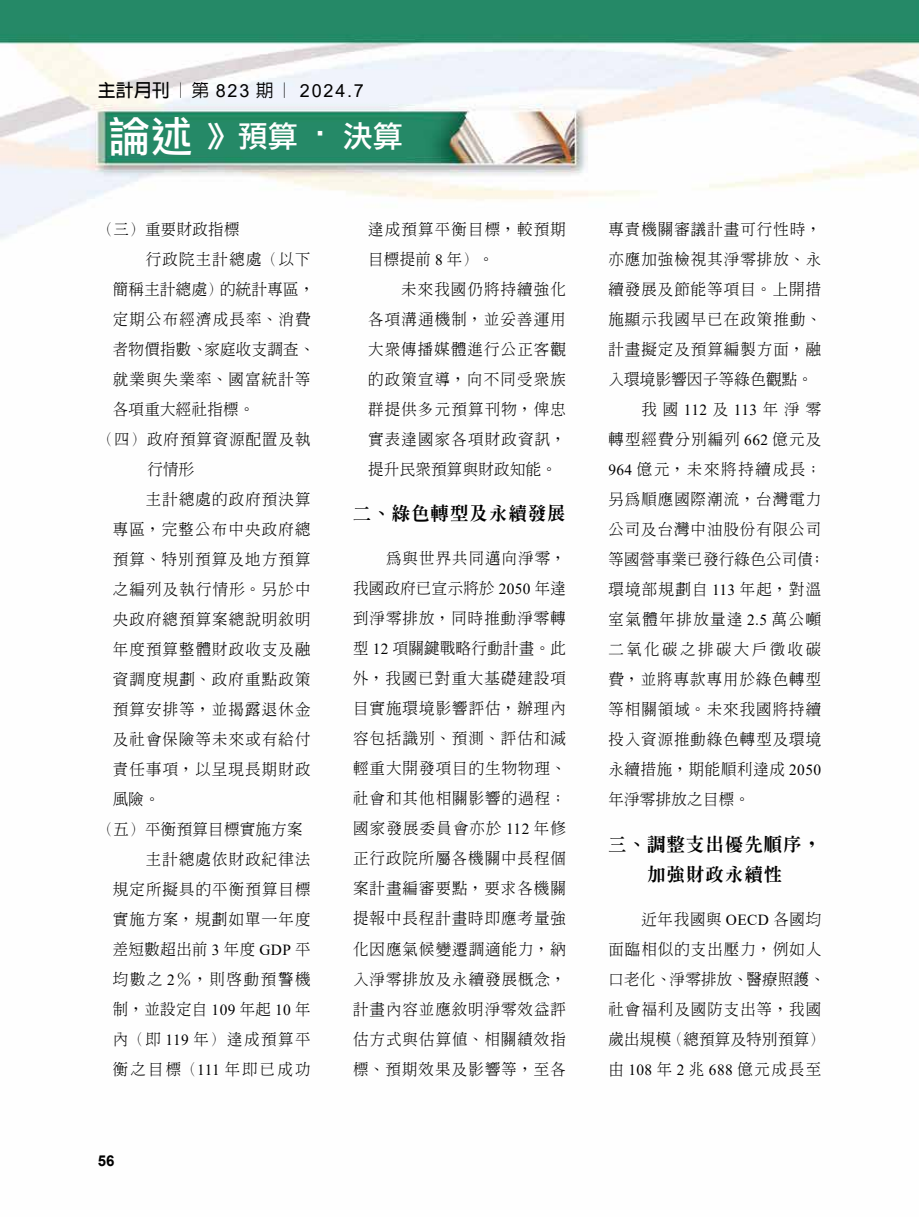
<style>
.page{position:relative;width:919px;height:1217px;background:#fff}
.page>*{position:absolute;margin:0;border:0;box-sizing:border-box;transform-origin:0 0}
.t1{font:30px "DF Li Hei Md WIN BF";color:#fff}
.t2{font:800 18px/30px "Inn Ming";letter-spacing:.08em;color:#000;text-align:center}
.t3{font:18px "Arial";letter-spacing:.1em;color:#000}
.t4{font:300 15.3px/30px "Inn Ming";letter-spacing:.075em;color:#000}
.t5{font:300 15.3px "Inn Ming";letter-spacing:.025em;color:#000}
.t6{font:300 15.3px "Inn Ming";letter-spacing:.115em;color:#000}
.t7{font:300 15.3px "Inn Ming";letter-spacing:.05em;color:#000}
.t8{font:300 15.3px "Inn Ming";letter-spacing:.105em;color:#000}
.t9{font:300 15.3px "Inn Ming";letter-spacing:.03em;color:#000}
.t10{font:300 15.3px "Inn Ming";letter-spacing:.145em;color:#000}
.t11{font:300 15.3px "Inn Ming";letter-spacing:.165em;color:#000}
.t12{font:700 15px "Arial";color:#000}
.s1{font-family:"Lin Gothic";font-weight:700}
.s2{font-family:"Lin Gothic";font-weight:500}
.s3{font-size:42px}
.s4{font-family:"Times New Roman";font-weight:400}
</style>
<div class="page">
<img style="left:0;top:0;width:918px;height:239px">
<p class="t3" style="left:98px;top:78px;width:267px"><span class="s1">主計月刊</span><span class="s2">︱第</span> 823 <span class="s2">期︱</span> 2024.7</p>
<h1 class="t1" style="left:109px;top:121px;width:296px"><span class="s3">論述</span> 》預算 ‧ 決算</h1>
<p class="t4" style="left:98px;top:214px;width:143px">（三）重要財政指標</p>
<p class="t4" style="left:146px;top:244px;width:166px">行政院主計總處（以下</p>
<p class="t5" style="left:113px;top:281px;width:203px">簡稱主計總處）的統計專區，</p>
<p class="t4" style="left:113px;top:304px;width:199px">定期公布經濟成長率、消費</p>
<p class="t5" style="left:113px;top:341px;width:203px">者物價指數、家庭收支調查、</p>
<p class="t4" style="left:113px;top:364px;width:199px">就業與失業率、國富統計等</p>
<p class="t5" style="left:113px;top:401px;width:143px">各項重大經社指標。</p>
<p class="t4" style="left:98px;top:424px;width:214px">（四）政府預算資源配置及執</p>
<p class="t4" style="left:147px;top:454px;width:48px">行情形</p>
<p class="t4" style="left:146px;top:484px;width:166px">主計總處的政府預決算</p>
<p class="t4" style="left:113px;top:514px;width:199px">專區，完整公布中央政府總</p>
<p class="t4" style="left:113px;top:544px;width:199px">預算、特別預算及地方預算</p>
<p class="t4" style="left:113px;top:574px;width:199px">之編列及執行情形。另於中</p>
<p class="t4" style="left:113px;top:604px;width:199px">央政府總預算案總說明敘明</p>
<p class="t4" style="left:113px;top:634px;width:199px">年度預算整體財政收支及融</p>
<p class="t4" style="left:113px;top:664px;width:199px">資調度規劃、政府重點政策</p>
<p class="t4" style="left:113px;top:694px;width:199px">預算安排等，並揭露退休金</p>
<p class="t4" style="left:113px;top:724px;width:199px">及社會保險等未來或有給付</p>
<p class="t4" style="left:113px;top:754px;width:199px">責任事項，以呈現長期財政</p>
<p class="t4" style="left:113px;top:784px;width:48px">風險。</p>
<p class="t5" style="left:98px;top:821px;width:206px">（五）平衡預算目標實施方案</p>
<p class="t4" style="left:146px;top:844px;width:166px">主計總處依財政紀律法</p>
<p class="t4" style="left:113px;top:874px;width:199px">規定所擬具的平衡預算目標</p>
<p class="t4" style="left:113px;top:904px;width:199px">實施方案，規劃如單一年度</p>
<p class="t9" style="left:113px;top:941px;width:199px">差短數超出前 <span class="s4">3</span> 年度 <span class="s4">GDP</span> 平</p>
<p class="t6" style="left:113px;top:971px;width:199px">均數之 <span class="s4">2</span>％，則啟動預警機</p>
<p class="t4" style="left:113px;top:994px;width:199px">制，並設定自 <span class="s4">109</span> 年起 <span class="s4">10</span> 年</p>
<p class="t4" style="left:113px;top:1024px;width:199px">內（即 <span class="s4">119</span> 年）達成預算平</p>
<p class="t10" style="left:113px;top:1061px;width:199px">衡之目標（<span class="s4">111</span> 年即已成功</p>
<p class="t12" style="left:98px;top:1149px;width:18px">56</p>
<p class="t4" style="left:368px;top:214px;width:199px">達成預算平衡目標，較預期目標提前 <span class="s4">8</span> 年）。</p>
<p class="t4" style="left:368px;top:274px;width:199px;text-align:justify;text-indent:33px">未來我國仍將持續強化各項溝通機制，並妥善運用大眾傳播媒體進行公正客觀的政策宣導，向不同受眾族群提供多元預算刊物，俾忠實表達國家各項財政資訊，提升民眾預算與財政知能。</p>
<p class="t2" style="left:353px;top:498px;width:214px">二、綠色轉型及永續發展</p>
<p class="t4" style="left:353px;top:543px;width:214px;text-align:justify;text-indent:33px">為與世界共同邁向淨零，我國政府已宣示將於 <span class="s4">2050</span> 年達到淨零排放，同時推動淨零轉型 <span class="s4">12</span> 項關鍵戰略行動計畫。此外，我國已對重大基礎建設項目實施環境影響評估，辦理內容包括識別、預測、評估和減輕重大開發項目的生物物理、社會和其他相關影響的過程；國家發展委員會亦於 <span class="s4">112</span> 年修正行政院所屬各機關中長程個案計畫編審要點，要求各機關提報中長程計畫時即應考量強化因應氣候變遷調適能力，納入淨零排放及永續發展概念，計畫內容並應敘明淨零效益評估方式與估算值、相關績效指標、預期效果及影響等，至各</p>
<p class="t4" style="left:608px;top:214px;width:214px">專責機關審議計畫可行性時，</p>
<p class="t4" style="left:608px;top:244px;width:214px">亦應加強檢視其淨零排放、永</p>
<p class="t4" style="left:608px;top:274px;width:214px">續發展及節能等項目。上開措</p>
<p class="t4" style="left:608px;top:304px;width:214px">施顯示我國早已在政策推動、</p>
<p class="t4" style="left:608px;top:334px;width:214px">計畫擬定及預算編製方面，融</p>
<p class="t5" style="left:608px;top:371px;width:206px">入環境影響因子等綠色觀點。</p>
<p class="t4" style="left:641px;top:394px;width:181px">我國<span class="s4">112</span>及<span class="s4">113</span>年淨零</p>
<p class="t4" style="left:608px;top:424px;width:214px">轉型經費分別編列 <span class="s4">662</span> 億元及</p>
<p class="t6" style="left:608px;top:461px;width:214px"><span class="s4">964</span> 億元，未來將持續成長；</p>
<p class="t4" style="left:608px;top:484px;width:214px">另為順應國際潮流，台灣電力</p>
<p class="t4" style="left:608px;top:514px;width:214px">公司及台灣中油股份有限公司</p>
<p class="t5" style="left:608px;top:551px;width:218px">等國營事業已發行綠色公司債；</p>
<p class="t4" style="left:608px;top:574px;width:214px">環境部規劃自 <span class="s4">113</span> 年起，對溫</p>
<p class="t8" style="left:608px;top:611px;width:214px">室氣體年排放量達 <span class="s4">2.5</span> 萬公噸</p>
<p class="t11" style="left:608px;top:641px;width:214px">二氧化碳之排碳大戶徵收碳</p>
<p class="t4" style="left:608px;top:664px;width:214px">費，並將專款專用於綠色轉型</p>
<p class="t4" style="left:608px;top:694px;width:214px">等相關領域。未來我國將持續</p>
<p class="t4" style="left:608px;top:724px;width:214px">投入資源推動綠色轉型及環境</p>
<p class="t7" style="left:608px;top:761px;width:214px">永續措施，期能順利達成 <span class="s4">2050</span></p>
<p class="t5" style="left:608px;top:791px;width:143px">年淨零排放之目標。</p>
<p class="t2" style="left:608px;top:828px;width:214px">三、調整支出優先順序，加強財政永續性</p>
<p class="t4" style="left:608px;top:903px;width:218px;text-indent:33px">近年我國與 <span class="s4">OECD</span> 各國均面臨相似的支出壓力，例如人口老化、淨零排放、醫療照護、社會福利及國防支出等，我國歲出規模（總預算及特別預算）由 <span class="s4">108</span> 年 <span class="s4">2</span> 兆 <span class="s4">688</span> 億元成長至</p>
</div>
